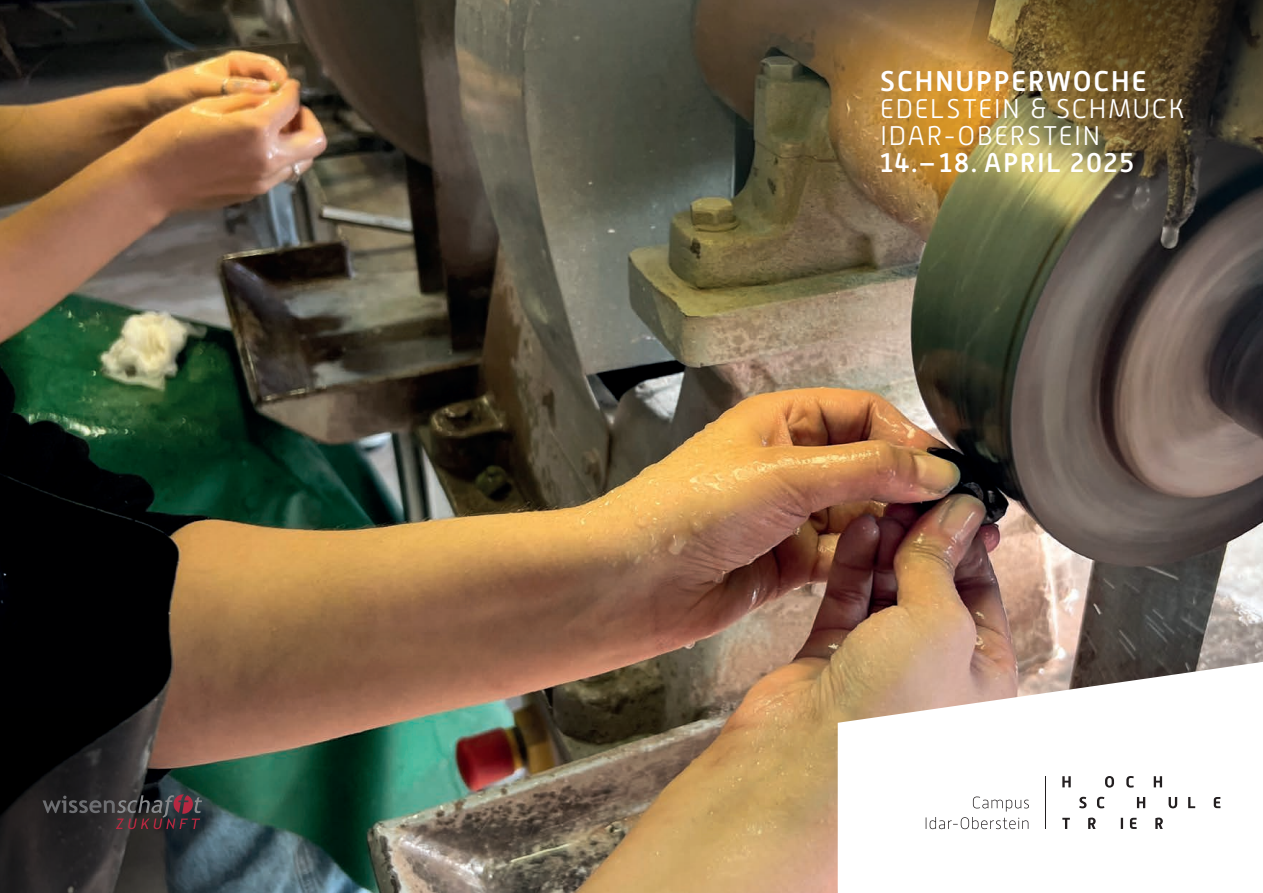
<style>
.page{position:relative;width:1263px;height:893px;background:#fff}
.page>*{position:absolute;margin:0;border:0;box-sizing:border-box;transform-origin:0 0}
.t1{font:500 28.5px "Alwyn New";letter-spacing:.055em;color:#fff}
.t2{font:300 27px/27px "Alwyn New";letter-spacing:.05em;color:#fff}
.t3{font:500 27px "Alwyn New";letter-spacing:.055em;color:#fff}
</style>
<div class="page">
<img style="left:0;top:0;width:1263px;height:893px">
<svg style="left:0;top:709px;width:278px;height:184px;background:#363935"></svg>
<svg style="left:43px;top:794px;width:159px;height:35px;background:#3d3337"></svg>
<svg style="left:838px;top:662px;width:425px;height:231px"></svg>
<svg style="left:0;top:0;width:55px;height:15px"></svg>
<svg style="left:1062px;top:776px;width:9px;height:11px"></svg>
<svg style="left:1105px;top:776px;width:9px;height:12px"></svg>
<svg style="left:1126px;top:776px;width:8px;height:12px"></svg>
<svg style="left:1154px;top:776px;width:8px;height:11px"></svg>
<svg style="left:1079px;top:797px;width:7px;height:11px"></svg>
<svg style="left:1097px;top:797px;width:7px;height:11px"></svg>
<svg style="left:1137px;top:797px;width:8px;height:11px"></svg>
<svg style="left:1168px;top:797px;width:9px;height:11px"></svg>
<svg style="left:1188px;top:797px;width:7px;height:11px"></svg>
<svg style="left:1214px;top:797px;width:6px;height:11px"></svg>
<svg style="left:1062px;top:818px;width:8px;height:11px"></svg>
<svg style="left:1088px;top:817px;width:8px;height:12px"></svg>
<svg style="left:1121px;top:818px;width:2px;height:11px"></svg>
<svg style="left:1130px;top:818px;width:7px;height:11px"></svg>
<svg style="left:1155px;top:817px;width:8px;height:12px"></svg>
<hr style="left:1045px;top:776px;width:1px;height:53px;background:#231f20">
<svg style="left:926px;top:796px;width:103px;height:33px"></svg>
<img style="left:914px;top:0;width:349px;height:345px">
<p class="t1" style="left:880px;top:65px;width:268px">SCHNUPPERWOCHE</p>
<p class="t2" style="left:880px;top:95px;width:306px">EDELSTEIN &amp; SCHMUCK<br>IDAR-OBERSTEIN</p>
<p class="t3" style="left:880px;top:147px;width:255px">14.– 18. APRIL 2025</p>
</div>
